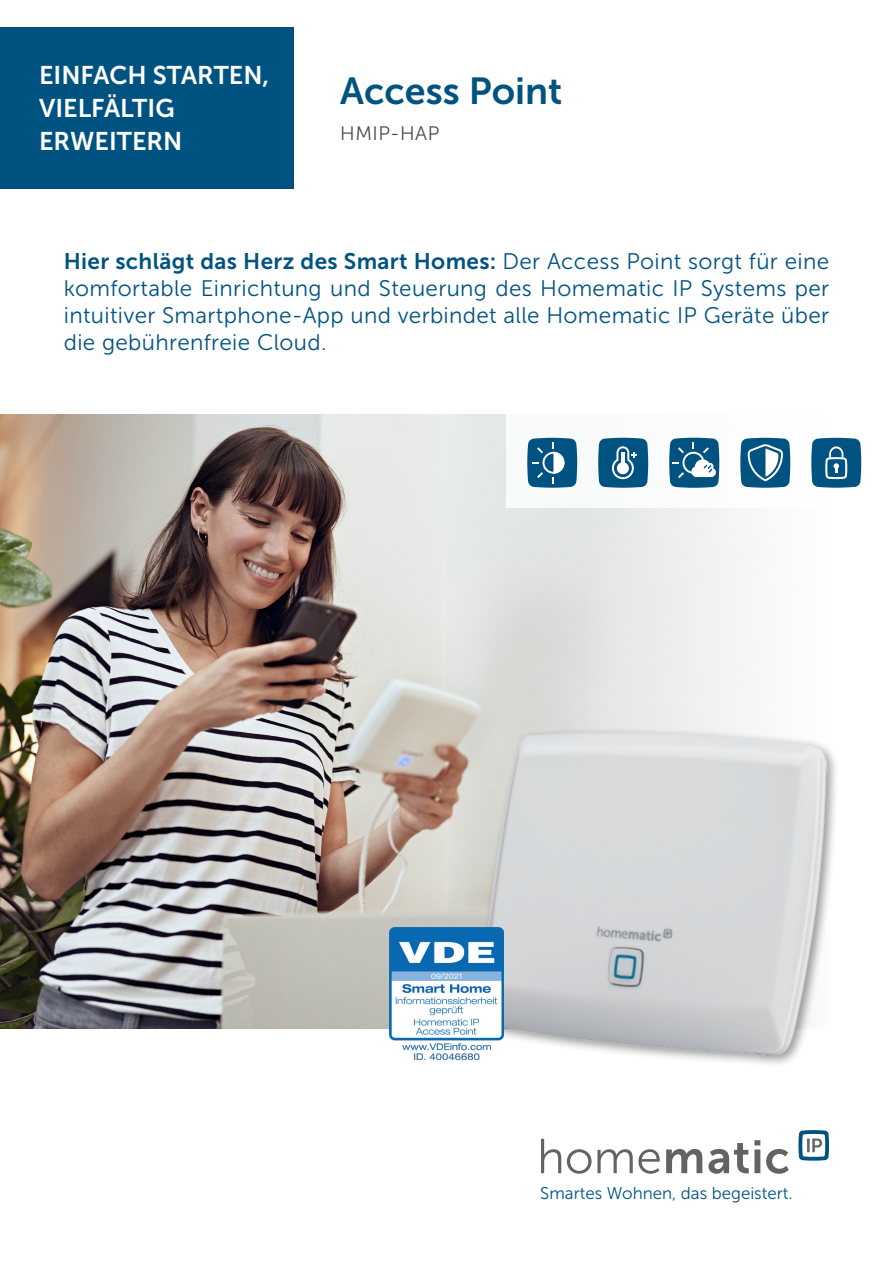
<style>
.page{position:relative;width:893px;height:1263px;background:#fff}
.page>*{position:absolute;margin:0;border:0;box-sizing:border-box;transform-origin:0 0}
.Headline{font:37.5px "Museo Sans 700";color:#005381}
.Kastentext{font:25.5px/33px "Museo Sans 700";color:#fff}
.Fließtext_Deckblatt{font:22.5px/27px "Museo Sans 300";letter-spacing:.015em;color:#005381;text-align:justify}
.Subheadline{font:19.5px "Museo Sans 300";letter-spacing:.03em;color:#4b4c4d}
.t1{font:16.95px "Museo Sans 300";color:#005381}
.s1{font-family:"Museo Sans 700"}
</style>
<div class="page">
<img style="left:0;top:414px;width:754px;height:614px">
<div style="left:506px;top:402px;width:387px;height:105px;background:#fff"></div>
<div style="left:0;top:27px;width:294px;height:162px;background:#005381"></div>
<svg style="left:541px;top:1139px;width:248px;height:35px"></svg>
<svg style="left:798px;top:1130px;width:31px;height:31px"></svg>
<svg style="left:527px;top:438px;width:50px;height:50px;background:#2d7197"></svg>
<svg style="left:669px;top:438px;width:50px;height:50px"></svg>
<svg style="left:811px;top:438px;width:50px;height:50px;background:#256c93"></svg>
<svg style="left:598px;top:438px;width:50px;height:50px;background:#2a6f95"></svg>
<hr style="left:621px;top:452px;width:4px;height:12px;background:#fff">
<svg style="left:740px;top:438px;width:50px;height:50px"></svg>
<img style="left:462px;top:712px;width:374px;height:352px">
<img style="left:390px;top:927px;width:113px;height:132px">
<p class="Kastentext" style="left:39px;top:59px;width:232px">EINFACH STARTEN,<br>VIELFÄLTIG<br>ERWEITERN</p>
<p class="Headline" style="left:340px;top:70px;width:224px">Access Point</p>
<p class="Subheadline" style="left:340px;top:123px;width:101px">HMIP-HAP</p>
<p class="Fließtext_Deckblatt" style="left:64px;top:248px;width:767px"><span class="s1">Hier schlägt das Herz des Smart Homes:</span> Der Access Point sorgt für eine komfortable Einrichtung und Steuerung des Homematic IP Systems per intuitiver Smartphone-App und verbindet alle Homematic IP Geräte über die gebührenfreie Cloud.</p>
<p class="t1" style="left:540px;top:1184px;width:254px">Smartes Wohnen, das begeistert.</p>
</div>
